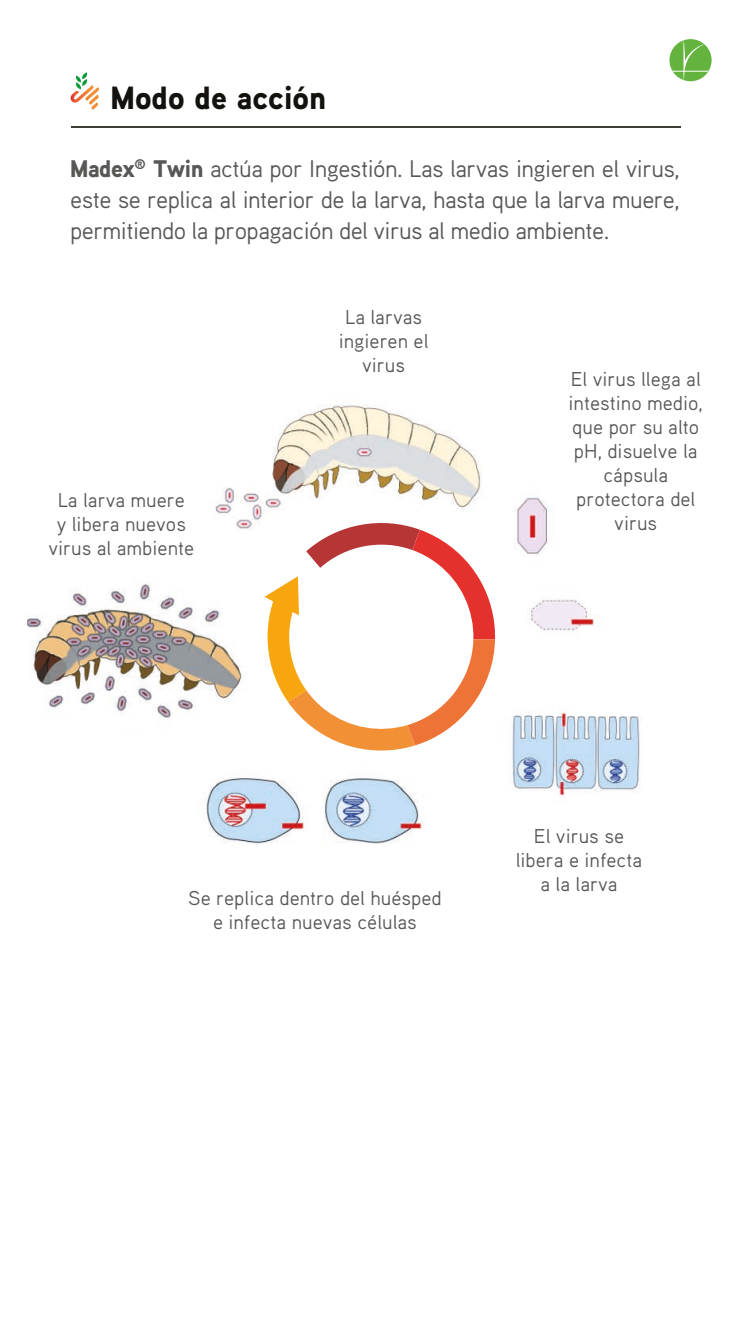
<style>
.page{position:relative;width:750px;height:1334px;background:#fff}
.page>*{position:absolute;margin:0;border:0;box-sizing:border-box;transform-origin:0 0}
.t1{font:900 32.1px "Aaux Pro";color:#13120e}
.t2{font:24px/31px "Aaux Pro Regular OSF";letter-spacing:-.025em;color:#575756;text-align:justify}
.t3{font:20px/24px "Aaux Pro Regular OSF";color:#575756;text-align:center}
.s1{font-family:"Aaux Pro";font-weight:900}
</style>
<div class="page">
<hr style="left:72px;top:126px;width:609px;height:2px;background:#3b3f37">
<svg style="left:669px;top:39px;width:43px;height:42px"></svg>
<svg style="left:671px;top:39px;width:39px;height:42px"></svg>
<svg style="left:70px;top:72px;width:29px;height:38px"></svg>
<img style="left:27px;top:405px;width:614px;height:439px">
<svg style="left:261px;top:516px;width:235px;height:240px"></svg>
<h1 class="t1" style="left:110px;top:77px;width:217px">Modo de acción</h1>
<p class="t2" style="left:70px;top:152px;width:611px"><span class="s1">Madex</span><sup>®</sup> <span class="s1">Twin</span> actúa por Ingestión. Las larvas ingieren el virus, este se replica al interior de la larva, hasta que la larva muere, permitiendo la propagación del virus al medio ambiente.</p>
<p class="t3" style="left:48px;top:488px;width:147px">La larva muere<br>y libera nuevos virus al ambiente</p>
<p class="t3" style="left:339px;top:304px;width:91px">La larvas ingieren el virus</p>
<p class="t3" style="left:569px;top:366px;width:136px">El virus llega al intestino medio, que por su alto pH, disuelve la cápsula protectora del virus</p>
<p class="t3" style="left:188px;top:886px;width:255px">Se replica dentro del huésped e infecta nuevas células</p>
<p class="t3" style="left:516px;top:823px;width:128px">El virus se libera e infecta a la larva</p>
</div>
